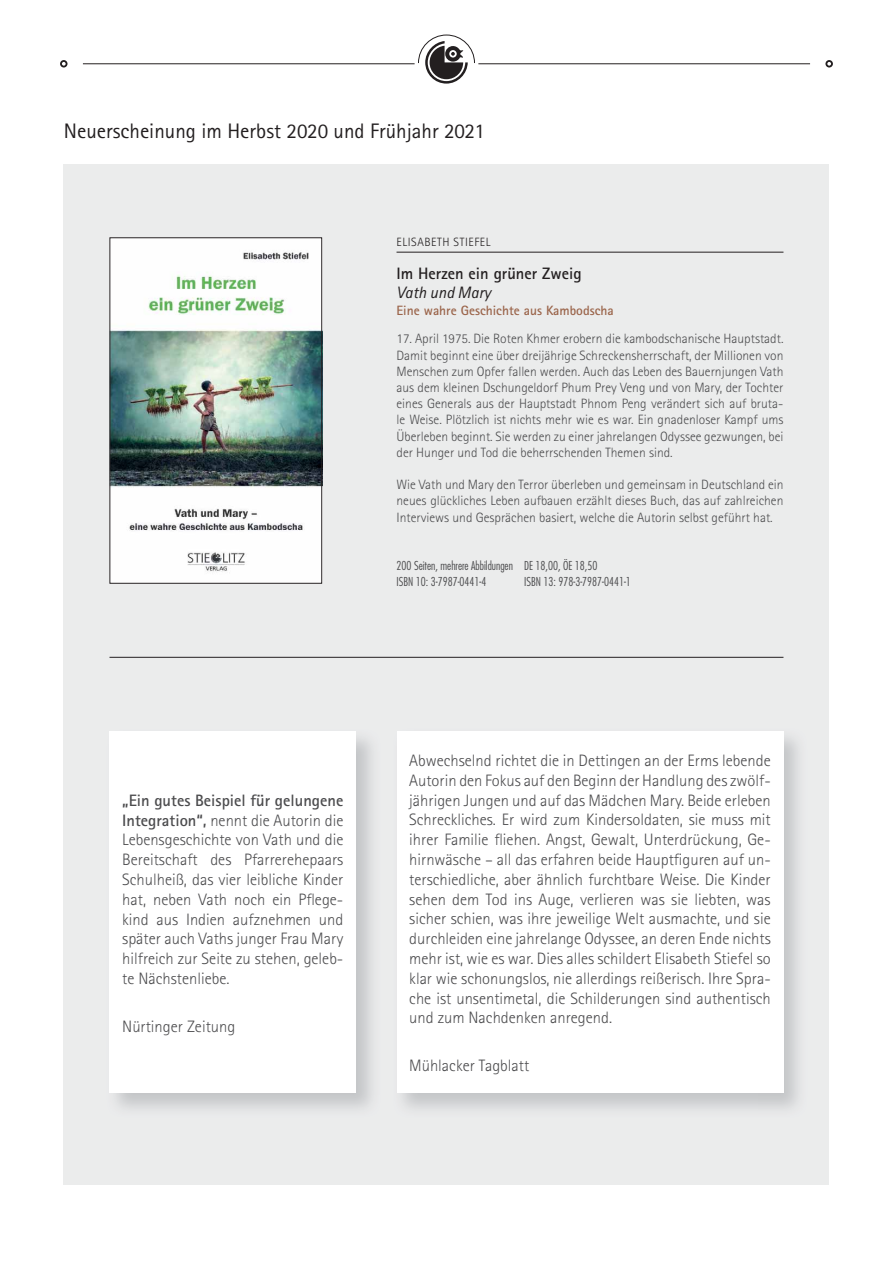
<style>
.page{position:relative;width:893px;height:1263px;background:#fff}
.page>*{position:absolute;margin:0;border:0;box-sizing:border-box;transform-origin:0 0}
.t1{font:21px "Rotis Sans Serif";color:#231f20}
.t2{font:300 16.5px/19.8px "Rotis Sans Serif";color:#4c4c4e;text-align:justify}
.t3{font:700 16.5px "Rotis Sans Serif";color:#231f20}
.t4{font:italic 16.5px "Rotis Sans Serif";color:#231f20}
.t5{font:300 13.5px/16.2px "Rotis Sans Serif";color:#4c4c4e;text-align:justify}
.t6{font:700 13.5px "Rotis Sans Serif";color:#9b654b}
.t7{font:300 condensed 12px/16.2px "Futura";color:#4c4c4e}
.t8{font:300 12px "Rotis Sans Serif";letter-spacing:.05em;color:#231f20}
.s1{font-weight:700}
</style>
<div class="page">
<div style="left:64px;top:164px;width:765px;height:1021px;background:#ebecec"></div>
<svg style="left:825px;top:60px;width:8px;height:8px"></svg>
<svg style="left:60px;top:60px;width:8px;height:8px"></svg>
<hr style="left:83px;top:63px;width:332px;height:1px;background:#231f20">
<hr style="left:478px;top:63px;width:332px;height:1px;background:#231f20">
<svg style="left:418px;top:34px;width:57px;height:50px"></svg>
<img style="left:111px;top:239px;width:209px;height:343px">
<div style="left:109px;top:237px;width:213px;height:347px;border:1px solid #231f20"></div>
<hr style="left:396px;top:252px;width:387px;height:1px;background:#231f20">
<div style="left:109px;top:731px;width:247px;height:362px;background:#fff"></div>
<img style="left:402px;top:731px;width:396px;height:378px">
<div style="left:396px;top:731px;width:387px;height:362px;background:#fff"></div>
<hr style="left:109px;top:657px;width:674px;height:1px;background:#231f20">
<p class="t1" style="left:64px;top:123px;width:423px">Neuerscheinung im Herbst 2020 und Frühjahr 2021</p>
<p class="t8" style="left:396px;top:238px;width:96px">ELISABETH STIEFEL</p>
<p class="t3" style="left:396px;top:267px;width:187px">Im Herzen ein grüner Zweig</p>
<p class="t4" style="left:396px;top:287px;width:96px">Vath und Mary</p>
<p class="t6" style="left:396px;top:305px;width:219px">Eine wahre Geschichte aus Kambodscha</p>
<p class="t5" style="left:396px;top:332px;width:388px">17. April 1975. Die Roten Khmer erobern die kambodschanische Hauptstadt.<br>Damit beginnt eine über dreijährige Schreckensherrschaft, der Millionen von Menschen zum Opfer fallen werden. Auch das Leben des Bauernjungen Vath aus dem kleinen Dschungeldorf Phum Prey Veng und von Mary, der Tochter eines Generals aus der Hauptstadt Phnom Peng verändert sich auf bruta&shy;le Weise. Plötzlich ist nichts mehr wie es war. Ein gnadenloser Kampf ums Überleben beginnt. Sie werden zu einer jahrelangen Odyssee gezwungen, bei der Hunger und Tod die beherrschenden Themen sind.</p>
<p class="t5" style="left:396px;top:478px;width:388px">Wie Vath und Mary den Terror überleben und gemeinsam in Deutschland ein neues glückliches Leben aufbauen erzählt dieses Buch, das auf zahlreichen Interviews und Gesprächen basiert, welche die Autorin selbst geführt hat.</p>
<p class="t7" style="left:396px;top:558px;width:202px">200 Seiten, mehrere Abbildungen DE 18,00, ÖE 18,50<br>ISBN 10: 3-7987-0441-4</p>
<p class="t7" style="left:524px;top:575px;width:108px">ISBN 13: 978-3-7987-0441-1</p>
<p class="t2" style="left:122px;top:792px;width:223px"><span class="s1">„Ein gutes Beispiel für gelungene Integration“,</span> nennt die Autorin die Lebensgeschichte von Vath und die Bereitschaft des Pfarrerehepaars Schulheiß, das vier leibliche Kinder hat, neben Vath noch ein Pflege&shy;kind aus Indien aufznehmen und später auch Vaths junger Frau Mary hilfreich zur Seite zu stehen, geleb&shy;te Nächstenliebe.</p>
<p class="t2" style="left:122px;top:1018px;width:115px">Nürtinger Zeitung</p>
<p class="t2" style="left:409px;top:752px;width:363px">Abwechselnd richtet die in Dettingen an der Erms lebende Autorin den Fokus auf den Beginn der Handlung des zwölf&shy;jährigen Jungen und auf das Mädchen Mary. Beide erleben Schreckliches. Er wird zum Kindersoldaten, sie muss mit ihrer Familie fliehen. Angst, Gewalt, Unterdrückung, Ge&shy;hirnwäsche – all das erfahren beide Hauptfiguren auf un&shy;terschiedliche, aber ähnlich furchtbare Weise. Die Kinder sehen dem Tod ins Auge, verlieren was sie liebten, was sicher schien, was ihre jeweilige Welt ausmachte, und sie durchleiden eine jahrelange Odyssee, an deren Ende nichts mehr ist, wie es war. Dies alles schildert Elisabeth Stiefel so klar wie schonungslos, nie allerdings reißerisch. Ihre Spra&shy;che ist unsentimetal, die Schilderungen sind authentisch und zum Nachdenken anregend.</p>
<p class="t2" style="left:409px;top:1057px;width:122px">Mühlacker Tagblatt</p>
</div>
